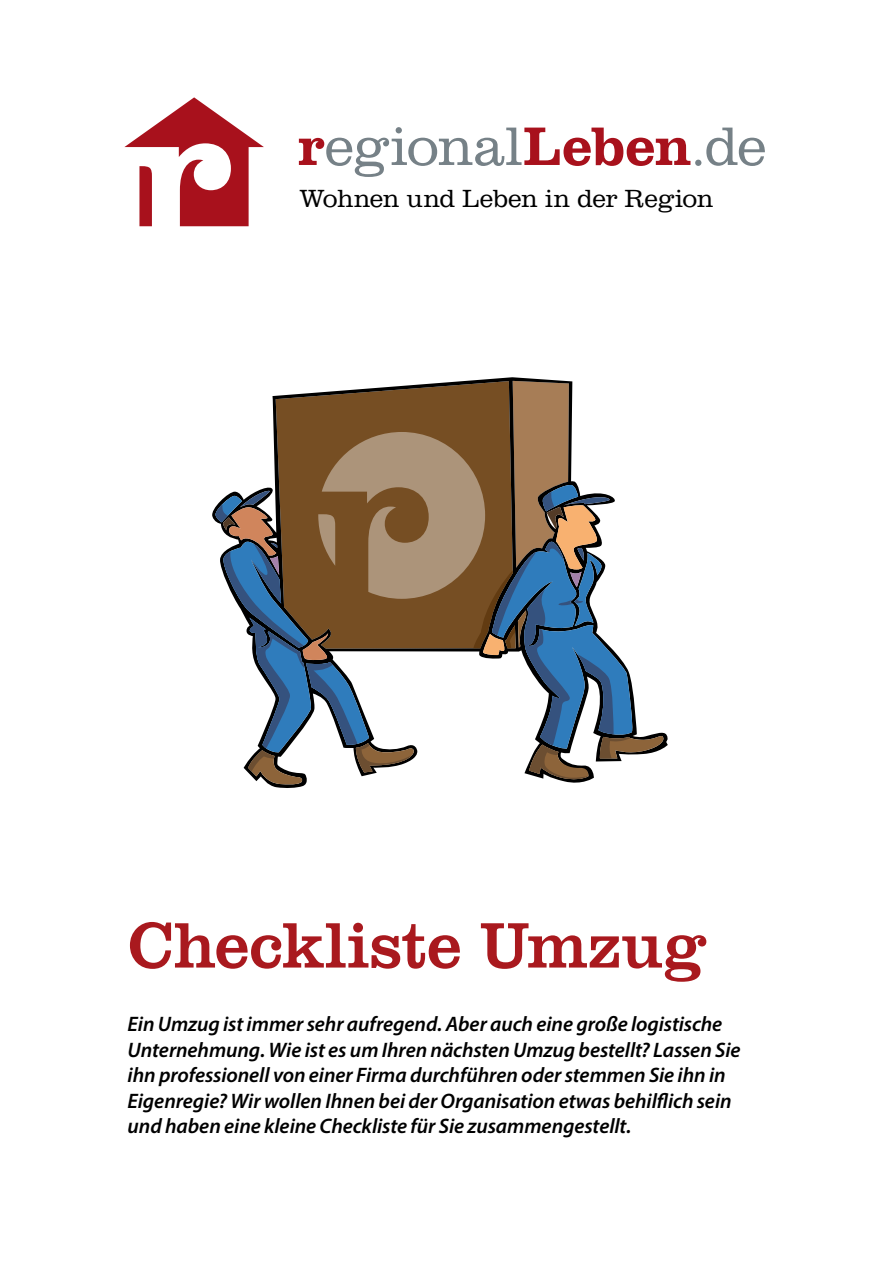
<style>
.page{position:relative;width:893px;height:1263px;background:#fff}
.page>*{position:absolute;margin:0;border:0;box-sizing:border-box;transform-origin:0 0}
.t1{font:66px "Clarendon BT";letter-spacing:-.015em;color:#a9191e}
.t2{font:300 55.65px "Clarendon BT";letter-spacing:-.02em;color:#768187}
.t3{font:300 25.5px "Clarendon BT";letter-spacing:-.02em;color:#000}
.t4{font:italic 600 21px/25.5px "Myriad Pro";letter-spacing:-.005em;color:#000}
.s1{font-weight:800;color:#a8111c}
</style>
<div class="page">
<svg style="left:124px;top:97px;width:140px;height:129px"></svg>
<svg style="left:214px;top:381px;width:451px;height:404px"></svg>
<h2 class="t2" style="left:298px;top:112px;width:470px"><span class="s1">r</span>egional<span class="s1">Leben</span>.de</h2>
<p class="t3" style="left:300px;top:182px;width:415px">Wohnen und Leben in der Region</p>
<h1 class="t1" style="left:128px;top:904px;width:580px">Checkliste Umzug</h1>
<p class="t4" style="left:128px;top:1011px;width:614px">Ein Umzug ist immer sehr aufregend. Aber auch eine große logistische Unternehmung. Wie ist es um Ihren nächsten Umzug bestellt? Lassen Sie ihn professionell von einer Firma durchführen oder stemmen Sie ihn in Eigenregie? Wir wollen Ihnen bei der Organisation etwas behilflich sein und haben eine kleine Checkliste für Sie zusammengestellt.</p>
</div>
